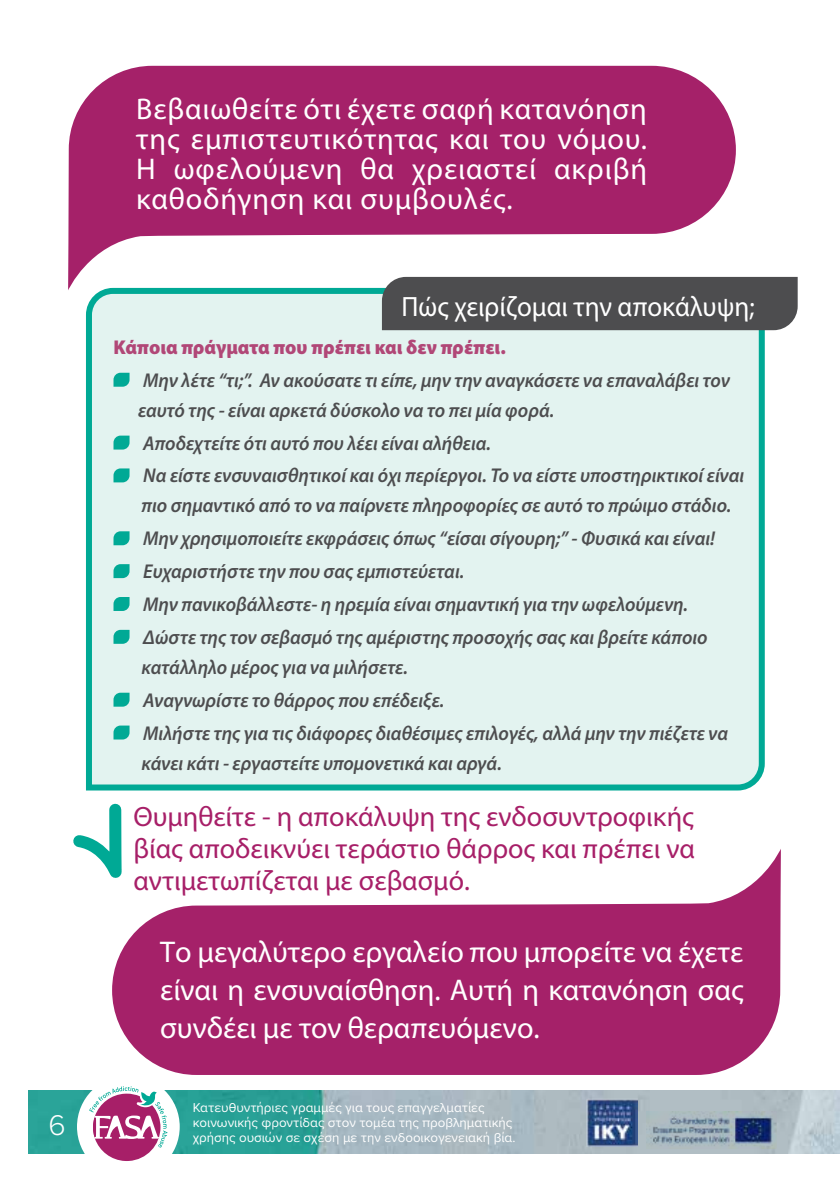
<style>
.page{position:relative;width:840px;height:1191px;background:#fff}
.page>*{position:absolute;margin:0;border:0;box-sizing:border-box;transform-origin:0 0}
.t1{font:30px/30px "Myriad Pro";letter-spacing:.015em;color:#fff;text-align:justify}
.t2{font:300 29.6px "Proxima Nova";color:#fff}
.t3{font:28px/32px "Myriad Pro";color:#a71f68;text-align:justify}
.t4{font:28px "Myriad Pro";color:#fff;scale:.96 1}
.t5{font:italic 600 20px/32.8px "Myriad Pro";color:#4d4d4f;scale:.96 1}
.t6{font:900 20px "Myriad Pro";color:#b14777;scale:.96 1}
.t7{font:13.4px/14.8px "Proxima Nova";color:#fff}
</style>
<div class="page">
<img style="left:28px;top:1091px;width:811px;height:62px">
<div style="left:77px;top:1075px;width:103px;height:103px;background:#fff;border-radius:50%"></div>
<svg style="left:89px;top:1086px;width:78px;height:75px"></svg>
<img style="left:585px;top:1098px;width:52px;height:48px">
<img style="left:646px;top:1111px;width:130px;height:37px">
<svg style="left:68px;top:66px;width:667px;height:224px;fill:#a52169"></svg>
<svg style="left:112px;top:850px;width:668px;height:225px;fill:#a52169"></svg>
<div style="left:83px;top:285px;width:684px;height:506px;background:#e3f3f0"></div>
<div style="left:382px;top:277px;width:415px;height:53px;background:#4d4d4f"></div>
<svg style="left:113px;top:373px;width:16px;height:14px"></svg>
<svg style="left:113px;top:435px;width:16px;height:14px"></svg>
<svg style="left:113px;top:468px;width:16px;height:14px"></svg>
<svg style="left:113px;top:531px;width:16px;height:14px"></svg>
<svg style="left:113px;top:564px;width:16px;height:14px"></svg>
<svg style="left:113px;top:597px;width:16px;height:14px"></svg>
<svg style="left:113px;top:630px;width:16px;height:14px"></svg>
<svg style="left:113px;top:692px;width:16px;height:14px"></svg>
<svg style="left:113px;top:725px;width:16px;height:14px"></svg>
<svg style="left:73px;top:803px;width:54px;height:81px"></svg>
<h2 class="t2" style="left:48px;top:1108px;width:19px">6</h2>
<h1 class="t1" style="left:136px;top:93px;width:512px">Βεβαιωθείτε ότι έχετε σαφή κατανόηση της εμπιστευτικότητας και του νόμου.<br>Η ωφελούμενη θα χρειαστεί ακριβή καθοδήγηση και συμβουλές.</h1>
<h3 class="t4" style="left:401px;top:289px;width:369px">Πώς χειρίζομαι την αποκάλυψη;</h3>
<p class="t6" style="left:113px;top:336px;width:410px">Κάποια πράγματα που πρέπει και δεν πρέπει.</p>
<p class="t5" style="left:138px;top:364px;width:617px;line-height:30px">Μην λέτε “τι;”. Αν ακούσατε τι είπε, μην την αναγκάσετε να επαναλάβει τον εαυτό της - είναι αρκετά δύσκολο να το πει μία φορά.</p>
<p class="t5" style="left:143px;top:426px;width:627px">Αποδεχτείτε ότι αυτό που λέει είναι αλήθεια.<br>Να είστε ενσυναισθητικοί και όχι περίεργοι. Το να είστε υποστηρικτικοί είναι</p>
<p class="t5" style="left:141px;top:489px;width:615px">πιο σημαντικό από το να παίρνετε πληροφορίες σε αυτό το πρώιμο στάδιο.<br>Μην χρησιμοποιείτε εκφράσεις όπως “είσαι σίγουρη;” - Φυσικά και είναι!<br>Ευχαριστήστε την που σας εμπιστεύεται.<br>Μην πανικοβάλλεστε- η ηρεμία είναι σημαντική για την ωφελούμενη.<br>Δώστε της τον σεβασμό της αμέριστης προσοχής σας και βρείτε κάποιο</p>
<p class="t5" style="left:141px;top:650px;width:612px">κατάλληλο μέρος για να μιλήσετε.<br>Αναγνωρίστε το θάρρος που επέδειξε.<br>Μιλήστε της για τις διάφορες διαθέσιμες επιλογές, αλλά μην την πιέζετε να</p>
<p class="t5" style="left:141px;top:746px;width:376px">κάνει κάτι - εργαστείτε υπομονετικά και αργά.</p>
<h3 class="t3" style="left:133px;top:800px;width:562px">Θυμηθείτε - η αποκάλυψη της ενδοσυντροφικής βίας αποδεικνύει τεράστιο θάρρος και πρέπει να αντιμετωπίζεται με σεβασμό.</h3>
<h1 class="t1" style="left:160px;top:932px;width:584px;line-height:38px">Το μεγαλύτερο εργαλείο που μπορείτε να έχετε είναι η ενσυναίσθηση. Αυτή η κατανόηση σας συνδέει με τον θεραπευόμενο.</h1>
<p class="t7" style="left:193px;top:1100px;width:324px">Κατευθυντήριες γραμμές για τους επαγγελματίες κοινωνικής φροντίδας στον τομέα της προβληματικής χρήσης ουσιών σε σχέση με την ενδοοικογενειακή βία.</p>
</div>
